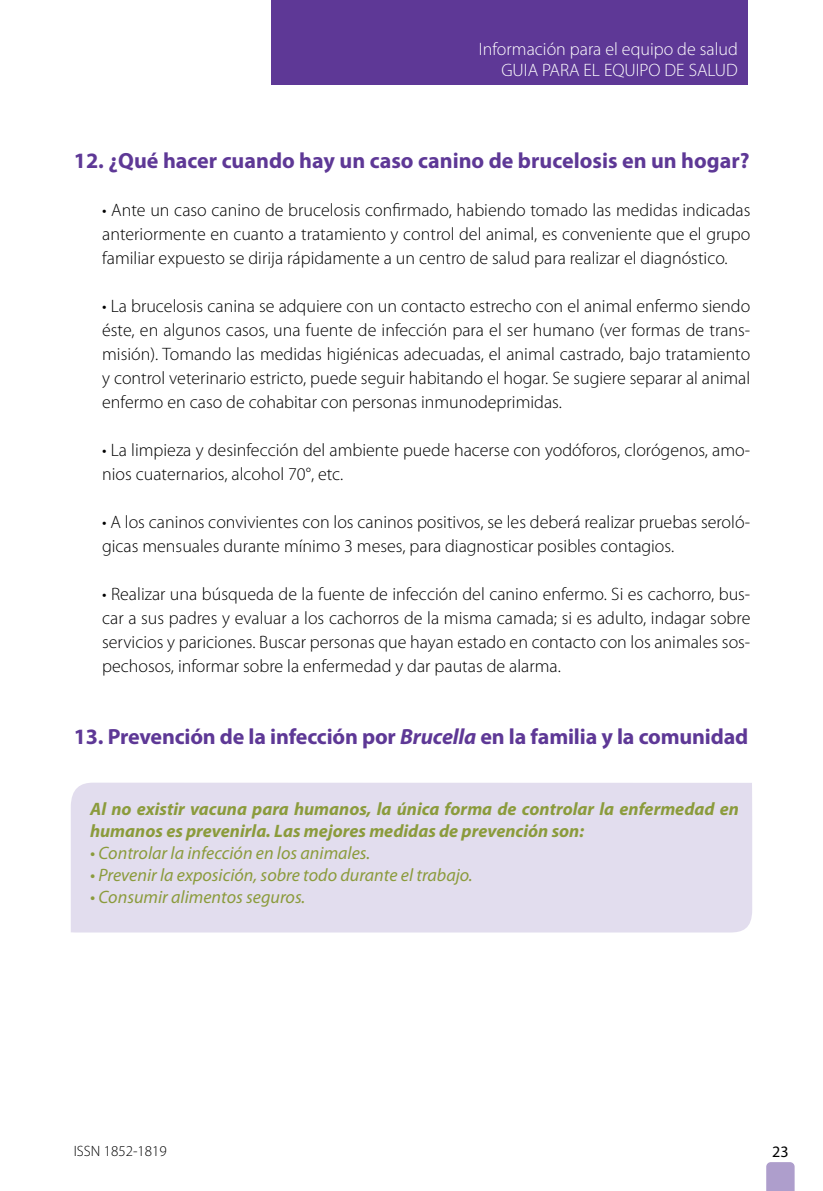
<style>
.page{position:relative;width:823px;height:1191px;background:#fff}
.page>*{position:absolute;margin:0;border:0;box-sizing:border-box;transform-origin:0 0}
.t1{font:700 22px "Myriad Pro";letter-spacing:-.01em;color:#5e3896}
.t2{font:300 18px/24px "Myriad Pro";color:#000;text-align:justify}
.t3{font:italic 700 18px/22px "Myriad Pro";color:#8b9b3c}
.t4{font:italic 18px "Myriad Pro";color:#8b9b3c}
.t5{font:300 18px/21.6px "Myriad Pro";color:#fff;text-align:right}
.t6{font:16px "Myriad Pro";color:#000}
.t7{font:300 15px "Myriad Pro";color:#000}
.s1{font-style:italic}
</style>
<div class="page">
<svg style="left:766px;top:1162px;width:28px;height:29px"></svg>
<div style="left:271px;top:0;width:476px;height:85px;background:#5e3896"></div>
<div style="left:71px;top:782px;width:680px;height:150px;background:#e2ddee"></div>
<p class="t5" style="left:478px;top:38px;width:260px">Información para el equipo de salud<br>GUIA PARA EL EQUIPO DE SALUD</p>
<p class="t1" style="left:74px;top:148px;width:676px">12. ¿Qué hacer cuando hay un caso canino de brucelosis en un hogar?</p>
<p class="t2" style="left:102px;top:198px;width:649px">• Ante un caso canino de brucelosis confirmado, habiendo tomado las medidas indicadas anteriormente en cuanto a tratamiento y control del animal, es conveniente que el grupo familiar expuesto se dirija rápidamente a un centro de salud para realizar el diagnóstico.</p>
<p class="t2" style="left:102px;top:294px;width:649px">• La brucelosis canina se adquiere con un contacto estrecho con el animal enfermo siendo éste, en algunos casos, una fuente de infección para el ser humano (ver formas de trans&shy;misión). Tomando las medidas higiénicas adecuadas, el animal castrado, bajo tratamiento y control veterinario estricto, puede seguir habitando el hogar. Se sugiere separar al animal enfermo en caso de cohabitar con personas inmunodeprimidas.</p>
<p class="t2" style="left:102px;top:438px;width:649px">• La limpieza y desinfección del ambiente puede hacerse con yodóforos, clorógenos, amo&shy;nios cuaternarios, alcohol 70°, etc.</p>
<p class="t2" style="left:102px;top:510px;width:649px">• A los caninos convivientes con los caninos positivos, se les deberá realizar pruebas seroló&shy;gicas mensuales durante mínimo 3 meses, para diagnosticar posibles contagios.</p>
<p class="t2" style="left:102px;top:582px;width:649px">• Realizar una búsqueda de la fuente de infección del canino enfermo. Si es cachorro, bus&shy;car a sus padres y evaluar a los cachorros de la misma camada; si es adulto, indagar sobre servicios y pariciones. Buscar personas que hayan estado en contacto con los animales sos&shy;pechosos, informar sobre la enfermedad y dar pautas de alarma.</p>
<p class="t1" style="left:74px;top:724px;width:675px">13. Prevención de la infección por <span class="s1">Brucella</span> en la familia y la comunidad</p>
<p class="t3" style="left:90px;top:798px;width:650px">Al no existir vacuna para humanos, la única forma de controlar la enfermedad en humanos es prevenirla. Las mejores medidas de prevención son:</p>
<p class="t4" style="left:90px;top:843px;width:281px">• Controlar la infección en los animales.</p>
<p class="t4" style="left:90px;top:865px;width:384px">• Prevenir la exposición, sobre todo durante el trabajo.</p>
<p class="t4" style="left:90px;top:887px;width:216px">• Consumir alimentos seguros.</p>
<p class="t7" style="left:74px;top:1143px;width:94px">ISSN 1852-1819</p>
<p class="t6" style="left:771px;top:1143px;width:18px">23</p>
</div>
